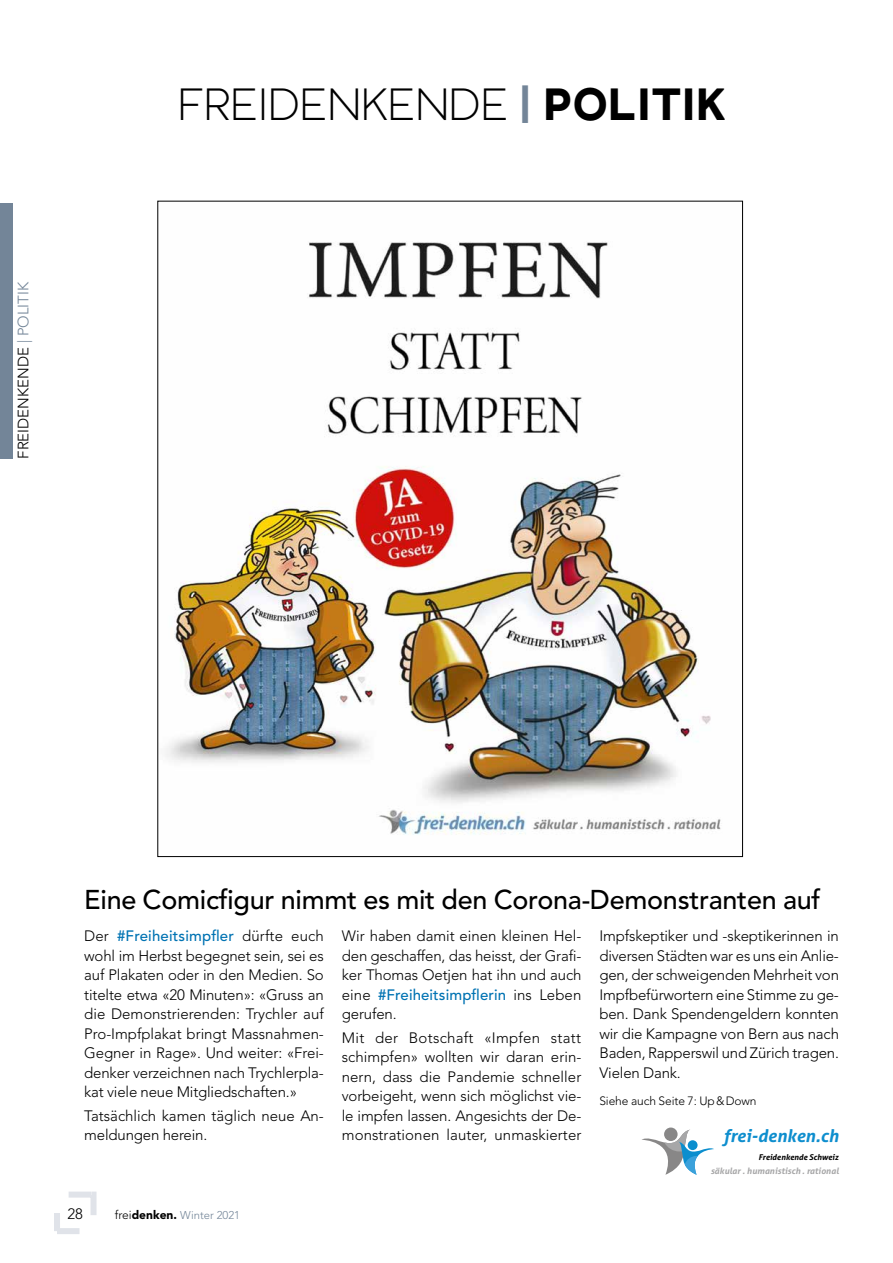
<style>
.page{position:relative;width:893px;height:1263px;background:#fff}
.page>*{position:absolute;margin:0;border:0;box-sizing:border-box;transform-origin:0 0}
.t1{font:300 45px "Adrianna";letter-spacing:.015em;color:#000}
.t2{font:500 27px "Avenir LT Std";letter-spacing:-.01em;color:#000}
.t3{font:italic 700 17.55px "Aller";color:#0e8ece}
.t4{font:300 15px/19.5px "Avenir LT Std";letter-spacing:-.01em;color:#000;text-align:justify}
.t5{font:300 12px "Avenir LT Std";letter-spacing:-.01em;color:#000}
.t6{font:300 11.25px "Avenir LT Std";color:#738598}
.t7{font:italic 700 8.7px "Aller";color:#a7a7a8}
.t8{font:italic 700 7.95px "Aller";color:#000}
.s1{color:#738598}
.s2{font-weight:700;color:#738598}
.s3{font-weight:700}
.s4{font-weight:500;color:#0073b3}
.s5{font-size:12px;color:#000}
.s6{font-weight:900;font-size:12px;color:#000}
</style>
<div class="page">
<img style="left:165px;top:242px;width:556px;height:593px">
<div style="left:54px;top:1191px;width:43px;height:43px;border:6px dashed #e0e3e9"></div>
<div style="left:0;top:203px;width:13px;height:256px;background:#738598"></div>
<svg style="left:664px;top:1127px;width:14px;height:14px"></svg>
<svg style="left:642px;top:1129px;width:72px;height:46px"></svg>
<p class="t4" style="left:13px;top:459px;width:178px;rotate:-90deg">FREIDENKENDE <span class="s1">| POLITIK</span></p>
<h1 class="t1" style="left:179px;top:76px;width:549px">FREIDENKENDE <span class="s2">|</span> <span class="s3">POLITIK</span></h1>
<h2 class="t2" style="left:84px;top:883px;width:738px">Eine Comicfigur nimmt es mit den Corona-Demonstranten auf</h2>
<p class="t4" style="left:84px;top:926px;width:241px">Der <span class="s4">#Freiheitsimpfler</span> dürfte euch wohl im Herbst begegnet sein, sei es auf Plakaten oder in den Medien. So titelte etwa «20 Minuten»: «Gruss an die Demonstrierenden: Trychler auf Pro-Impfplakat bringt Massnahmen-Gegner in Rage». Und weiter: «Frei&shy;denker verzeichnen nach Trychlerpla&shy;kat viele neue Mitgliedschaften.»</p>
<p class="t4" style="left:84px;top:1106px;width:241px">Tatsächlich kamen täglich neue An&shy;meldungen herein.</p>
<p class="t4" style="left:599px;top:926px;width:241px">Impfskeptiker und -skeptikerinnen in diversen Städten war es uns ein Anlie&shy;gen, der schweigenden Mehrheit von Impfbefürwortern eine Stimme zu ge&shy;ben. Dank Spendengeldern konnten wir die Kampagne von Bern aus nach Baden, Rapperswil und Zürich tragen.<br>Vielen Dank.</p>
<p class="t5" style="left:599px;top:1094px;width:159px">Siehe auch Seite 7: Up&amp;Down</p>
<p class="t4" style="left:342px;top:926px;width:241px">Wir haben damit einen kleinen Hel&shy;den geschaffen, das heisst, der Grafi&shy;ker Thomas Oetjen hat ihn und auch eine <span class="s4">#Freiheitsimpflerin</span> ins Leben gerufen.</p>
<p class="t4" style="left:342px;top:1028px;width:241px">Mit der Botschaft «Impfen statt schimpfen» wollten wir daran erin&shy;nern, dass die Pandemie schneller vorbeigeht, wenn sich möglichst vie&shy;le impfen lassen. Angesichts der De&shy;monstrationen lauter, unmaskierter</p>
<p class="t3" style="left:724px;top:1125px;width:117px">frei-denken.ch</p>
<p class="t4" style="left:68px;top:1204px;width:17px">28</p>
<p class="t6" style="left:115px;top:1208px;width:127px"><span class="s5">frei</span><span class="s6">denken.</span> Winter 2021</p>
<p class="t8" style="left:758px;top:1152px;width:82px">Freidenkende Schweiz</p>
<p class="t7" style="left:711px;top:1165px;width:130px">säkular . humanistisch . rational</p>
</div>
